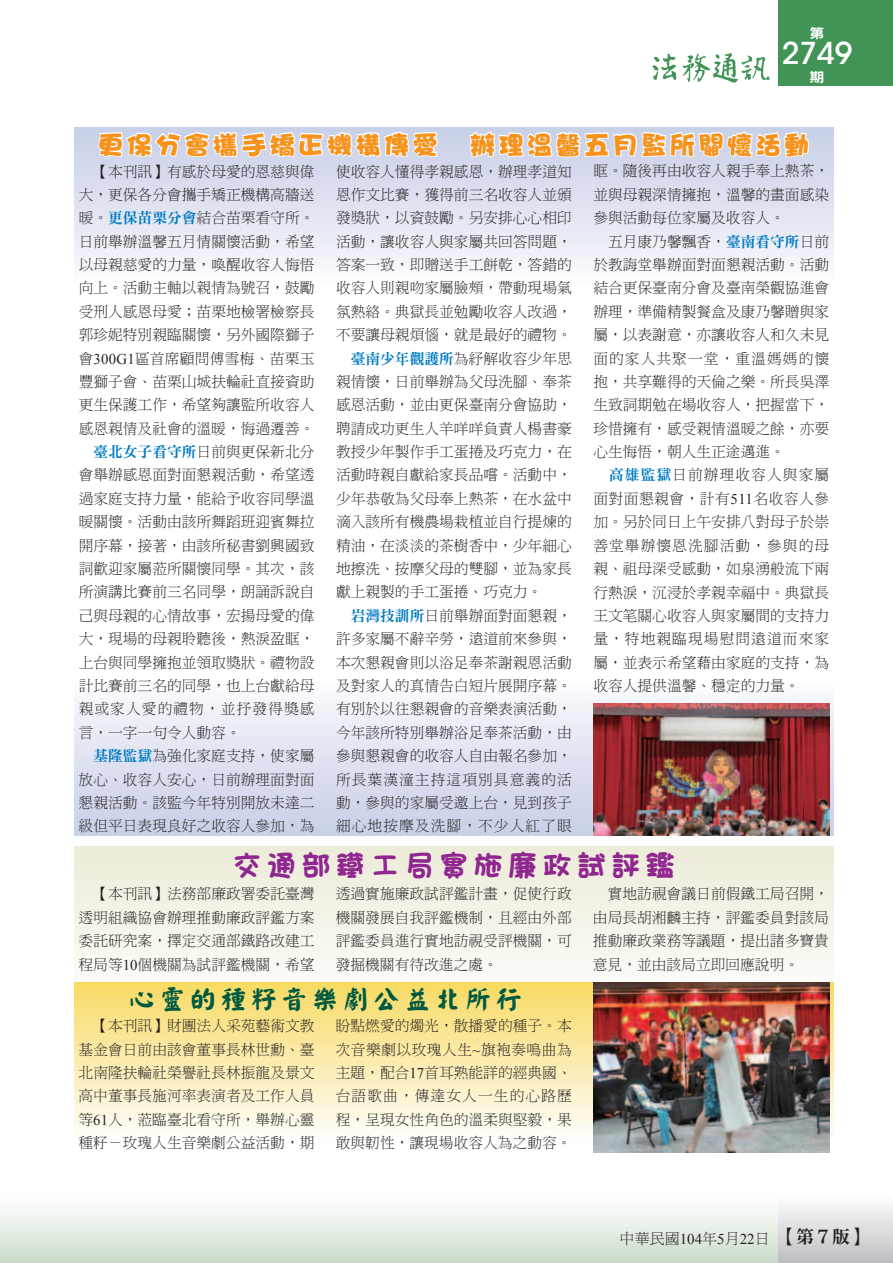
<style>
.page{position:relative;width:893px;height:1263px;background:#fff}
.page>*{position:absolute;margin:0;border:0;box-sizing:border-box;transform-origin:0 0}
.t1{font:500 30px "ITC Avant Garde Std";color:#fff}
.t2{font:28.65px "Tian Niu Heavy Big 5";letter-spacing:.2em;color:#90268f}
.t3{font:25.5px "DF Hai Bao Std W12";letter-spacing:.12em;color:#f7931d}
.t4{font:25.5px "Yankai EG Ultra Big 5";letter-spacing:.2em;color:#005940}
.t5{font:15px "DF Ming Std W3";color:#231f20}
.t6{font:14.85px/23.4px "DF Ming Std W3";color:#231f20;text-align:justify}
.t7{font:14.85px "DF Ming Std W3";letter-spacing:.07em;color:#231f20}
.t8{font:13.5px "DF Hei Std W9";color:#fff;scale:1.11 1}
.s1{font-family:"DF Ming Std W9";color:#007bc3}
.s2{font-family:"Times New Roman"}
.s3{font-family:"DF Ming Std W9";font-size:18px}
</style>
<div class="page">
<div style="left:0;top:1191px;width:893px;height:72px;background:linear-gradient(to bottom,#fff,#ccddca)"></div>
<div style="left:778px;top:0;width:115px;height:85px;background:#419455"></div>
<img style="left:652px;top:53px;width:25px;height:27px">
<img style="left:682px;top:53px;width:28px;height:29px">
<img style="left:742px;top:55px;width:28px;height:25px">
<img style="left:710px;top:53px;width:32px;height:30px">
<div style="left:778px;top:1191px;width:115px;height:72px;background:linear-gradient(to bottom,#fff,#bdbec1)"></div>
<svg style="left:74px;top:846px;width:759px;height:123px"></svg>
<div style="left:74px;top:982px;width:759px;height:158px;background:linear-gradient(to bottom,#f8da63,#fefdfb)"></div>
<div style="left:74px;top:128px;width:759px;height:157px;background:linear-gradient(to bottom,#c7cee6,#fcfbfd)"></div>
<div style="left:74px;top:678px;width:759px;height:158px;background:linear-gradient(to bottom,#fcfbfd,#c7cee6)"></div>
<svg style="left:97px;top:127px;width:345px;height:36px"></svg>
<svg style="left:468px;top:127px;width:342px;height:65px"></svg>
<img style="left:593px;top:704px;width:236px;height:132px">
<img style="left:593px;top:982px;width:236px;height:170px">
<p class="t8" style="left:810px;top:26px;width:15px">第</p>
<h1 class="t1" style="left:782px;top:35px;width:72px">2749</h1>
<p class="t8" style="left:810px;top:69px;width:15px">期</p>
<h3 class="t3" style="left:98px;top:131px;width:713px">更保分會攜手矯正機構傳愛　辦理溫馨五月監所關懷活動</h3>
<p class="t6" style="left:93px;top:159px;width:223px">【本刊訊】有感於母愛的恩慈與偉</p>
<p class="t6" style="left:79px;top:183px;width:237px">大，更保各分會攜手矯正機構高牆送</p>
<p class="t6" style="left:79px;top:206px;width:237px">暖。<span class="s1">更保苗栗分會</span>結合苗栗看守所。</p>
<p class="t6" style="left:79px;top:229px;width:237px">日前舉辦溫馨五月情關懷活動，希望</p>
<p class="t6" style="left:79px;top:253px;width:237px">以母親慈愛的力量，喚醒收容人悔悟</p>
<p class="t6" style="left:79px;top:276px;width:237px">向上。活動主軸以親情為號召，鼓勵</p>
<p class="t6" style="left:79px;top:300px;width:237px">受刑人感恩母愛；苗栗地檢署檢察長</p>
<p class="t6" style="left:79px;top:323px;width:237px">郭珍妮特別親臨關懷，另外國際獅子</p>
<p class="t6" style="left:79px;top:346px;width:237px">會<span class="s2">300G1</span>區首席顧問傅雪梅、苗栗玉</p>
<p class="t6" style="left:79px;top:370px;width:237px">豐獅子會、苗栗山城扶輪社直接資助</p>
<p class="t6" style="left:79px;top:393px;width:237px">更生保護工作，希望夠讓監所收容人</p>
<p class="t6" style="left:79px;top:416px;width:237px">感恩親情及社會的溫暖，悔過遷善。</p>
<p class="t6" style="left:93px;top:440px;width:223px"><span class="s1">臺北女子看守所</span>日前與更保新北分</p>
<p class="t6" style="left:79px;top:463px;width:237px">會舉辦感恩面對面懇親活動，希望透</p>
<p class="t6" style="left:79px;top:487px;width:237px">過家庭支持力量，能給予收容同學溫</p>
<p class="t6" style="left:79px;top:510px;width:237px">暖關懷。活動由該所舞蹈班迎賓舞拉</p>
<p class="t6" style="left:79px;top:533px;width:237px">開序幕，接著，由該所秘書劉興國致</p>
<p class="t6" style="left:79px;top:557px;width:237px">詞歡迎家屬蒞所關懷同學。其次，該</p>
<p class="t6" style="left:79px;top:580px;width:237px">所演講比賽前三名同學，朗誦訴說自</p>
<p class="t6" style="left:79px;top:603px;width:237px">己與母親的心情故事，宏揚母愛的偉</p>
<p class="t6" style="left:79px;top:627px;width:237px">大，現場的母親聆聽後，熱淚盈眶，</p>
<p class="t6" style="left:79px;top:650px;width:237px">上台與同學擁抱並領取獎狀。禮物設</p>
<p class="t6" style="left:79px;top:674px;width:237px">計比賽前三名的同學，也上台獻給母</p>
<p class="t7" style="left:79px;top:701px;width:237px">親或家人愛的禮物，並抒發得獎感</p>
<p class="t6" style="left:79px;top:720px;width:164px">言，一字一句令人動容。</p>
<p class="t6" style="left:93px;top:744px;width:223px"><span class="s1">基隆監獄</span>為強化家庭支持，使家屬</p>
<p class="t6" style="left:79px;top:767px;width:237px">放心、收容人安心，日前辦理面對面</p>
<p class="t6" style="left:79px;top:791px;width:237px">懇親活動。該監今年特別開放未達二</p>
<p class="t6" style="left:79px;top:814px;width:237px">級但平日表現良好之收容人參加，為</p>
<p class="t6" style="left:593px;top:159px;width:237px">眶。隨後再由收容人親手奉上熱茶，並與母親深情擁抱，溫馨的畫面感染參與活動每位家屬及收容人。</p>
<p class="t6" style="left:593px;top:229px;width:237px;text-indent:15px">五月康乃馨飄香，<span class="s1">臺南看守所</span>日前於教誨堂舉辦面對面懇親活動。活動結合更保臺南分會及臺南榮觀協進會辦理，準備精製餐盒及康乃馨贈與家屬，以表謝意，亦讓收容人和久未見面的家人共聚一堂，重溫媽媽的懷抱，共享難得的天倫之樂。所長吳澤生致詞期勉在場收容人，把握當下，珍惜擁有，感受親情溫暖之餘，亦要心生悔悟，朝人生正途邁進。</p>
<p class="t6" style="left:593px;top:463px;width:237px;text-indent:16px"><span class="s1">高雄監獄</span>日前辦理收容人與家屬面對面懇親會，計有<span class="s2">511</span>名收容人參加。另於同日上午安排八對母子於崇善堂舉辦懷恩洗腳活動，參與的母親、祖母深受感動，如泉湧般流下兩行熱淚，沉浸於孝親幸福中。典獄長王文笔關心收容人與家屬間的支持力量，特地親臨現場慰問遠道而來家屬，並表示希望藉由家庭的支持，為收容人提供溫馨、穩定的力量。</p>
<p class="t6" style="left:336px;top:159px;width:237px">使收容人懂得孝親感恩，辦理孝道知</p>
<p class="t6" style="left:336px;top:183px;width:237px">恩作文比賽，獲得前三名收容人並頒</p>
<p class="t6" style="left:336px;top:206px;width:237px">發獎狀，以資鼓勵。另安排心心相印</p>
<p class="t6" style="left:336px;top:229px;width:237px">活動，讓收容人與家屬共回答問題，</p>
<p class="t6" style="left:336px;top:253px;width:237px">答案一致，即贈送手工餅乾，答錯的</p>
<p class="t6" style="left:336px;top:276px;width:237px">收容人則親吻家屬臉頰，帶動現場氣</p>
<p class="t6" style="left:336px;top:299px;width:237px">氛熱絡。典獄長並勉勵收容人改過，</p>
<p class="t6" style="left:336px;top:323px;width:237px">不要讓母親煩惱，就是最好的禮物。</p>
<p class="t6" style="left:351px;top:346px;width:223px"><span class="s1">臺南少年觀護所</span>為紓解收容少年思</p>
<p class="t6" style="left:336px;top:370px;width:237px">親情懷，日前舉辦為父母洗腳、奉茶</p>
<p class="t6" style="left:336px;top:393px;width:237px">感恩活動，並由更保臺南分會協助，</p>
<p class="t6" style="left:336px;top:416px;width:237px">聘請成功更生人羊咩咩負責人楊書豪</p>
<p class="t6" style="left:336px;top:440px;width:237px">教授少年製作手工蛋捲及巧克力，在</p>
<p class="t6" style="left:336px;top:463px;width:237px">活動時親自獻給家長品嚐。活動中，</p>
<p class="t6" style="left:336px;top:487px;width:237px">少年恭敬為父母奉上熱茶，在水盆中</p>
<p class="t6" style="left:336px;top:510px;width:237px">滴入該所有機農場栽植並自行提煉的</p>
<p class="t6" style="left:336px;top:533px;width:237px">精油，在淡淡的茶樹香中，少年細心</p>
<p class="t6" style="left:336px;top:557px;width:237px">地擦洗、按摩父母的雙腳，並為家長</p>
<p class="t6" style="left:336px;top:580px;width:208px">獻上親製的手工蛋捲、巧克力。</p>
<p class="t6" style="left:351px;top:603px;width:223px"><span class="s1">岩灣技訓所</span>日前舉辦面對面懇親，</p>
<p class="t6" style="left:336px;top:627px;width:237px">許多家屬不辭辛勞，遠道前來參與，</p>
<p class="t6" style="left:336px;top:650px;width:237px">本次懇親會則以浴足奉茶謝親恩活動</p>
<p class="t6" style="left:336px;top:674px;width:237px">及對家人的真情告白短片展開序幕。</p>
<p class="t6" style="left:336px;top:697px;width:237px">有別於以往懇親會的音樂表演活動，</p>
<p class="t6" style="left:336px;top:720px;width:237px">今年該所特別舉辦浴足奉茶活動，由</p>
<p class="t6" style="left:336px;top:744px;width:237px">參與懇親會的收容人自由報名參加，</p>
<p class="t7" style="left:336px;top:771px;width:237px">所長葉漢潼主持這項別具意義的活</p>
<p class="t6" style="left:336px;top:791px;width:237px">動，參與的家屬受邀上台，見到孩子</p>
<p class="t7" style="left:336px;top:818px;width:237px">細心地按摩及洗腳，不少人紅了眼</p>
<h2 class="t2" style="left:233px;top:850px;width:443px">交通部鐵工局實施廉政試評鑑</h2>
<p class="t6" style="left:79px;top:882px;width:238px;text-indent:15px">【本刊訊】法務部廉政署委託臺灣透明組織協會辦理推動廉政評鑑方案委託研究案，擇定交通部鐵路改建工程局等<span class="s2">10</span>個機關為試評鑑機關，希望</p>
<p class="t6" style="left:336px;top:882px;width:238px">透過實施廉政試評鑑計畫，促使行政機關發展自我評鑑機制，且經由外部評鑑委員進行實地訪視受評機關，可發掘機關有待改進之處。</p>
<p class="t6" style="left:593px;top:882px;width:238px;text-indent:15px">實地訪視會議日前假鐵工局召開，由局長胡湘麟主持，評鑑委員對該局推動廉政業務等議題，提出諸多寶貴意見，並由該局立即回應說明。</p>
<h3 class="t4" style="left:129px;top:986px;width:394px">心靈的種籽音樂劇公益北所行</h3>
<p class="t6" style="left:79px;top:1014px;width:238px;text-indent:15px">【本刊訊】財團法人采苑藝術文教基金會日前由該會董事長林世勳、臺北南隆扶輪社榮譽社長林振龍及景文高中董事長施河率表演者及工作人員等<span class="s2">61</span>人，蒞臨臺北看守所，舉辦心靈種籽－玫瑰人生音樂劇公益活動，期</p>
<p class="t6" style="left:336px;top:1014px;width:238px">盼點燃愛的燭光，散播愛的種子。本次音樂劇以玫瑰人生<span class="s2">~</span>旗袍奏鳴曲為主題，配合<span class="s2">17</span>首耳熟能詳的經典國、台語歌曲，傳達女人一生的心路歷程，呈現女性角色的溫柔與堅毅，果敢與韌性，讓現場收容人為之動容。</p>
<p class="t5" style="left:620px;top:1230px;width:250px">中華民國<span class="s2">104</span>年<span class="s2">5</span>月<span class="s2">22</span>日<span class="s3">【第７版】</span></p>
</div>
